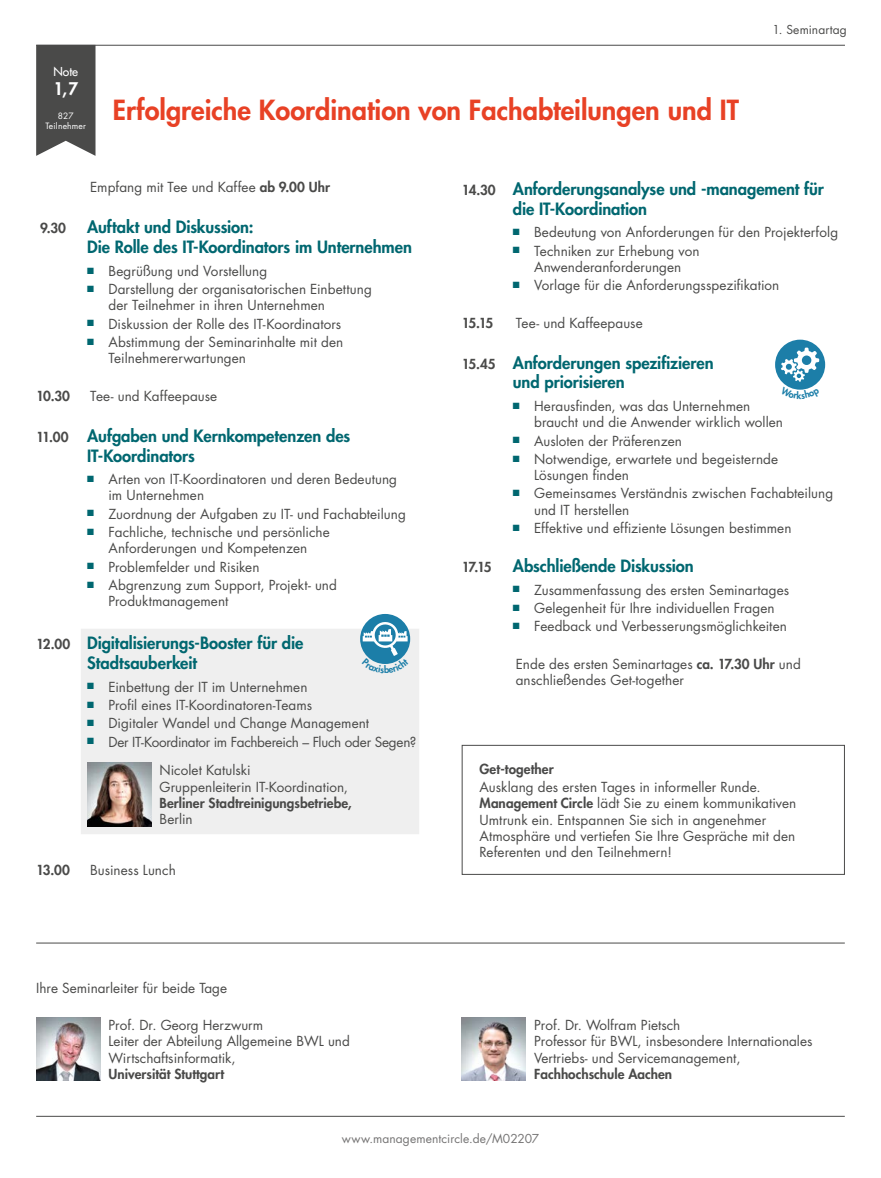
<style>
.page{position:relative;width:881px;height:1178px;background:#fff}
.page>*{position:absolute;margin:0;border:0;box-sizing:border-box;transform-origin:0 0}
.t1{font:800 27px "Futura Std";color:#e84125}
.t2{font:800 16.95px "Futura Std";color:#fff}
.t3{font:800 16.5px/19.8px "Futura Std";letter-spacing:-.005em;color:#006770}
.t4{font:13.5px/16.2px "Futura Std";letter-spacing:.005em;color:#4a4a49}
.t5{font:800 13.5px "Futura Std";color:#4a4a49}
.t6{font:13.5px/28.8px "Futura Std";letter-spacing:-.015em;color:#4a4a49}
.t7{font:12px "Futura Std";letter-spacing:.01em;color:#757474}
.t8{font:12px "Futura Std";letter-spacing:.01em;color:#4a4a49}
.t9{font:500 12px "Futura Std";color:#fff}
.t10{font:8.55px/10.2px "Futura Std";letter-spacing:.02em;color:#fff;text-align:center}
.s1{font-weight:800}
.s2{font-size:13.5px;color:#4a4a49}
</style>
<div class="page">
<hr style="left:36px;top:943px;width:808px;height:1px;background:#4a4a49">
<hr style="left:36px;top:1116px;width:808px;height:1px;background:#4a4a49">
<div style="left:461px;top:745px;width:383px;height:130px;border:1px solid #4a4a49"></div>
<div style="left:81px;top:629px;width:338px;height:205px;background:#efefef"></div>
<img style="left:87px;top:762px;width:64px;height:64px">
<hr style="left:36px;top:45px;width:808px;height:1px;background:#4a4a49">
<svg style="left:36px;top:45px;width:59px;height:111px;background:#575756"></svg>
<img style="left:36px;top:1017px;width:64px;height:64px">
<img style="left:461px;top:1017px;width:64px;height:64px">
<div style="left:360px;top:614px;width:50px;height:50px;background:#1c7ea8;border-radius:50%"></div>
<svg style="left:774px;top:340px;width:50px;height:50px"></svg>
<svg style="left:362px;top:620px;width:47px;height:44px"></svg>
<svg style="left:780px;top:348px;width:40px;height:42px"></svg>
<p class="t9" style="left:53px;top:64px;width:26px">Note</p>
<p class="t2" style="left:53px;top:78px;width:26px">1,7</p>
<p class="t10" style="left:46px;top:111px;width:42px">827<br>Teilnehmer</p>
<h1 class="t1" style="left:113px;top:93px;width:627px">Erfolgreiche Koordination von Fachabteilungen und IT</h1>
<p class="t8" style="left:772px;top:22px;width:76px">1. Seminartag</p>
<p class="t4" style="left:90px;top:179px;width:241px">Empfang mit Tee und Kaffee <span class="s1">ab 9.00 Uhr</span></p>
<p class="t5" style="left:40px;top:220px;width:27px">9.30</p>
<p class="t3" style="left:87px;top:217px;width:326px">Auftakt und Diskussion:<br>Die Rolle des IT-Koordinators im Unternehmen</p>
<p class="t4" style="left:87px;top:263px;width:181px"><sup>■</sup> Begrüßung und Vorstellung</p>
<p class="t4" style="left:108px;top:281px;width:265px;text-indent:-21px"><sup>■</sup> Darstellung der organisatorischen Einbettung der Teilnehmer in ihren Unternehmen</p>
<p class="t4" style="left:87px;top:316px;width:255px"><sup>■</sup> Diskussion der Rolle des IT-Koordinators</p>
<p class="t4" style="left:108px;top:334px;width:236px;text-indent:-21px"><sup>■</sup> Abstimmung der Seminarinhalte mit den<br>Teilnehmererwartungen</p>
<p class="t5" style="left:36px;top:387px;width:35px">10.30</p>
<p class="t4" style="left:90px;top:388px;width:128px">Tee- und Kaffeepause</p>
<p class="t3" style="left:87px;top:426px;width:264px;text-indent:-51px"><span class="s2">11.00</span> Aufgaben und Kernkompetenzen des<br>IT-Koordinators</p>
<p class="t4" style="left:108px;top:471px;width:290px;text-indent:-21px"><sup>■</sup> Arten von IT-Koordinatoren und deren Bedeutung im Unternehmen</p>
<p class="t4" style="left:87px;top:506px;width:320px"><sup>■</sup> Zuordnung der Aufgaben zu IT- und Fachabteilung</p>
<p class="t4" style="left:87px;top:524px;width:244px;text-align:center"><sup>■</sup> Fachliche, technische und persönliche<br>Anforderungen und Kompetenzen</p>
<p class="t4" style="left:87px;top:559px;width:174px"><sup>■</sup> Problemfelder und Risiken</p>
<p class="t4" style="left:108px;top:577px;width:230px;text-indent:-21px"><sup>■</sup> Abgrenzung zum Support, Projekt- und<br>Produktmanagement</p>
<p class="t3" style="left:87px;top:633px;width:218px;text-indent:-51px"><span class="s2">12.00</span> Digitalisierungs-Booster für die<br>Stadtsauberkeit</p>
<p class="t4" style="left:87px;top:679px;width:222px"><sup>■</sup> Einbettung der IT im Unternehmen</p>
<p class="t4" style="left:87px;top:697px;width:226px"><sup>■</sup> Profil eines IT-Koordinatoren-Teams</p>
<p class="t4" style="left:87px;top:715px;width:283px"><sup>■</sup> Digitaler Wandel und Change Management</p>
<p class="t6" style="left:159px;top:727px;width:258px;text-indent:-72px"><sup>■</sup> Der IT-Koordinator im Fachbereich – Fluch oder Segen?<br>Nicolet Katulski</p>
<p class="t4" style="left:159px;top:779px;width:190px">Gruppenleiterin IT-Koordination,</p>
<p class="t5" style="left:159px;top:794px;width:194px">Berliner Stadtreinigungsbetriebe,</p>
<p class="t4" style="left:159px;top:811px;width:35px">Berlin</p>
<p class="t5" style="left:36px;top:861px;width:35px">13.00</p>
<p class="t4" style="left:90px;top:862px;width:87px">Business Lunch</p>
<p class="t4" style="left:36px;top:980px;width:192px">Ihre Seminarleiter für beide Tage</p>
<p class="t4" style="left:108px;top:1017px;width:243px">Prof. Dr. Georg Herzwurm<br>Leiter der Abteilung Allgemeine BWL und<br>Wirtschaftsinformatik,</p>
<p class="t5" style="left:108px;top:1065px;width:117px">Universität Stuttgart</p>
<p class="t3" style="left:512px;top:179px;width:312px;text-indent:-51px"><span class="s2">14.30</span> Anforderungsanalyse und -management für die IT-Koordination</p>
<p class="t4" style="left:512px;top:224px;width:327px"><sup>■</sup> Bedeutung von Anforderungen für den Projekterfolg</p>
<p class="t4" style="left:512px;top:243px;width:188px;text-align:center"><sup>■</sup> Techniken zur Erhebung von<br>Anwenderanforderungen</p>
<p class="t4" style="left:512px;top:277px;width:268px"><sup>■</sup> Vorlage für die Anforderungsspezifikation</p>
<p class="t5" style="left:461px;top:314px;width:33px">15.15</p>
<p class="t4" style="left:515px;top:315px;width:128px">Tee- und Kaffeepause</p>
<p class="t3" style="left:512px;top:353px;width:202px;text-indent:-51px"><span class="s2">15.45</span> Anforderungen spezifizieren und priorisieren</p>
<p class="t4" style="left:534px;top:398px;width:250px;text-indent:-21px"><sup>■</sup> Herausfinden, was das Unternehmen braucht und die Anwender wirklich wollen</p>
<p class="t4" style="left:512px;top:433px;width:170px"><sup>■</sup> Ausloten der Präferenzen</p>
<p class="t4" style="left:534px;top:451px;width:245px;text-indent:-21px"><sup>■</sup> Notwendige, erwartete und begeisternde<br>Lösungen finden</p>
<p class="t4" style="left:534px;top:485px;width:300px;text-indent:-21px"><sup>■</sup> Gemeinsames Verständnis zwischen Fachabteilung und IT herstellen</p>
<p class="t4" style="left:512px;top:520px;width:280px"><sup>■</sup> Effektive und effiziente Lösungen bestimmen</p>
<p class="t5" style="left:461px;top:558px;width:31px">17.15</p>
<p class="t3" style="left:512px;top:556px;width:182px">Abschließende Diskussion</p>
<p class="t4" style="left:512px;top:582px;width:278px"><sup>■</sup> Zusammenfassung des ersten Seminartages</p>
<p class="t4" style="left:512px;top:600px;width:263px"><sup>■</sup> Gelegenheit für Ihre individuellen Fragen</p>
<p class="t4" style="left:512px;top:618px;width:275px"><sup>■</sup> Feedback und Verbesserungsmöglichkeiten</p>
<p class="t4" style="left:515px;top:656px;width:286px">Ende des ersten Seminartages <span class="s1">ca. 17.30 Uhr</span> und anschließendes Get-together</p>
<p class="t5" style="left:479px;top:760px;width:76px">Get-together</p>
<p class="t4" style="left:479px;top:779px;width:318px">Ausklang des ersten Tages in informeller Runde.<br><span class="s1">Management Circle</span> lädt Sie zu einem kommunikativen Umtrunk ein. Entspannen Sie sich in angenehmer Atmosphäre und vertiefen Sie Ihre Gespräche mit den Referenten und den Teilnehmern!</p>
<p class="t4" style="left:534px;top:1017px;width:280px">Prof. Dr. Wolfram Pietsch<br>Professor für BWL, insbesondere Internationales<br>Vertriebs- und Servicemanagement,</p>
<p class="t5" style="left:534px;top:1065px;width:139px">Fachhochschule Aachen</p>
<p class="t7" style="left:341px;top:1131px;width:199px">www.managementcircle.de/M02207</p>
</div>
